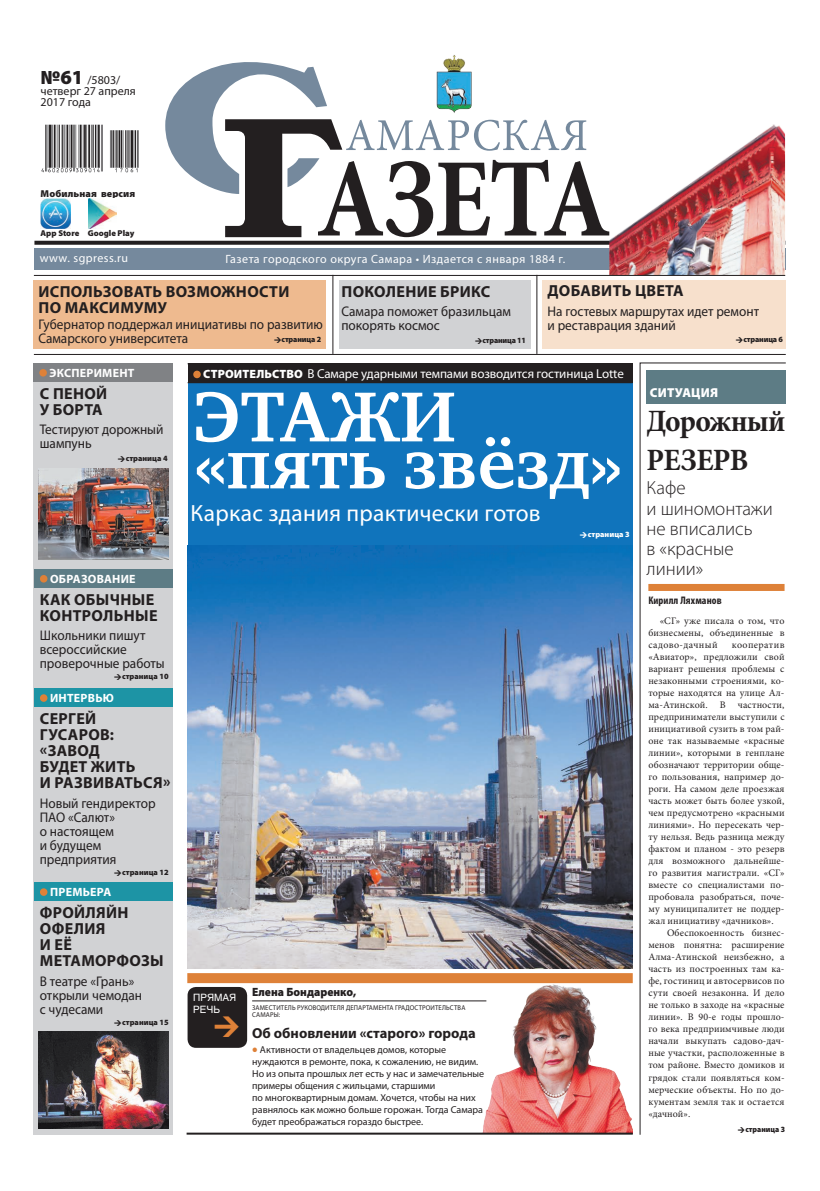
<style>
.page{position:relative;width:820px;height:1191px;background:#fff}
.page>*{position:absolute;margin:0;border:0;box-sizing:border-box;transform-origin:0 0}
.ЗАГОЛОВОК{font:700 72.5px "Charter C";color:#fff}
.анонс_1_заголовок{font:700 31px/39px "Minion Pro";letter-spacing:-.025em;color:#231f20;scale:.95 1}
.ПОДЗАГОЛОВОК{font:23.5px "Myriad Pro";letter-spacing:.01em;color:#fff}
.ПОДЗАГОЛОВОК-2{font:300 19px/20px "Myriad Pro";color:#231f20}
.АНОНС_заголовок{font:700 16px/16px "Myriad Pro";letter-spacing:.02em;color:#231f20}
.t1{font:700 14.5px "Myriad Pro";color:#231f20}
.АНОНС_подзаголовок{font:14px/14px "Myriad Pro";color:#231f20;scale:.95 1}
.РУБРИКА{font:13px "Myriad Pro";letter-spacing:-.01em;color:#fff}
.t2{font:900 13px "Myriad Pro";letter-spacing:.02em;color:#fff}
.t3{font:12px "Myriad Pro";letter-spacing:.04em;color:#fff}
.рубрика_на_плашке{font:700 12px "Myriad Pro";letter-spacing:.02em;color:#fff}
.t4{font:12px/11px "Myriad Pro";color:#231f20}
.t5{font:900 12px "Myriad Pro";color:#231f20;scale:.95 1}
.АВТОР_цвет{font:700 condensed 11px "Myriad Pro";letter-spacing:.01em;color:#231f20}
.ОСНОВНОЙ{font:10px/12px "Minion Pro";letter-spacing:.01em;color:#231f20;text-align:justify}
.t6{font:10px/12px "Myriad Pro";color:#231f20}
.t7{font:900 10px "Myriad Pro";letter-spacing:.01em;color:#231f20}
.t8{font:10px/12px "Helios";color:#fff}
.t9{font:900 8.5px "Myriad Pro";color:#231f20}
.АНОНС_подзаголовок-2{font:900 8px "Myriad Pro";color:#231f20}
.АНОНС_подзаголовок-3{font:900 8px "Myriad Pro";letter-spacing:-.02em;color:#231f20}
.АНОНС_подзаголовок-4{font:900 8px "Myriad Pro";letter-spacing:-.02em;color:#231f20;scale:.96 1}
.OSNOVNOY{font:900 8px "Myriad Pro";color:#fff}
.АНОНС_подзаголовок-5{font:900 8px "Myriad Pro";color:#231f20;scale:.95 1}
.мнение_должность{font:7px/7px "Myriad Pro";letter-spacing:.02em;color:#231f20;scale:.95 1}
.s1{font-weight:900;font-size:20px}
.s2{font-weight:900;font-size:12px}
.s3{font-weight:900;font-size:16px;color:#de8138}
</style>
<div class="page">
<div style="left:187px;top:378px;width:445px;height:168px;background:#1074bc"></div>
<svg style="left:165px;top:55px;width:444px;height:182px"></svg>
<img style="left:187px;top:546px;width:445px;height:422px">
<div style="left:34px;top:368px;width:139px;height:766px;background:#d1d2d4"></div>
<img style="left:38px;top:1031px;width:131px;height:97px">
<img style="left:38px;top:468px;width:131px;height:91px">
<div style="left:34px;top:688px;width:139px;height:18px;background:#1d94a5"></div>
<div style="left:40px;top:694px;width:7px;height:8px;background:#de8138;border-radius:50%"></div>
<div style="left:34px;top:882px;width:139px;height:18px;background:#1d94a5"></div>
<div style="left:40px;top:888px;width:7px;height:8px;background:#de8138;border-radius:50%"></div>
<div style="left:34px;top:568px;width:139px;height:19px;background:#5d7c85"></div>
<div style="left:40px;top:575px;width:7px;height:7px;background:#de8138;border-radius:50%"></div>
<div style="left:187px;top:363px;width:445px;height:20px;background:#231f20"></div>
<div style="left:193px;top:371px;width:8px;height:7px;background:#de8138;border-radius:50%"></div>
<div style="left:34px;top:248px;width:750px;height:22px;background:#75899d"></div>
<svg style="left:34px;top:241px;width:751px;height:4px;background:#312d2e"></svg>
<hr style="left:34px;top:354px;width:751px;height:1px;background:#231f20">
<hr style="left:536px;top:275px;width:1px;height:79px;background:#231f20">
<hr style="left:332px;top:275px;width:1px;height:79px;background:#231f20">
<div style="left:34px;top:281px;width:292px;height:68px;background:#eeba8f"></div>
<div style="left:542px;top:281px;width:243px;height:68px;background:#f7e0cc"></div>
<div style="left:187px;top:987px;width:60px;height:60px;background:#231f20;border-radius:9px"></div>
<img style="left:482px;top:983px;width:150px;height:149px">
<hr style="left:186px;top:1132px;width:446px;height:2px;background:#231f20">
<hr style="left:252px;top:1000px;width:234px;height:1px;background:#231f20">
<div style="left:34px;top:363px;width:139px;height:18px;background:#808285"></div>
<div style="left:39px;top:369px;width:8px;height:7px;background:#de8138;border-radius:50%"></div>
<img style="left:41px;top:125px;width:98px;height:48px">
<img style="left:41px;top:199px;width:30px;height:30px">
<img style="left:88px;top:199px;width:28px;height:30px">
<div style="left:339px;top:281px;width:192px;height:68px;background:#d1d2d4"></div>
<img style="left:609px;top:124px;width:175px;height:151px">
<svg style="left:639px;top:362px;width:147px;height:773px"></svg>
<div style="left:646px;top:370px;width:139px;height:33px;background:#5d7c85"></div>
<div style="left:648px;top:584px;width:136px;height:7px;background:#de8138"></div>
<hr style="left:34px;top:275px;width:750px;height:1px;background:#231f20">
<div style="left:187px;top:973px;width:445px;height:10px;background:#de8138"></div>
<svg style="left:738px;top:1126px;width:6px;height:6px"></svg>
<p class="t4" style="left:41px;top:74px;width:97px"><span class="s1">№61</span> /5803/ четверг 27 апреля</p>
<p class="t4" style="left:41px;top:96px;width:52px">2017 года</p>
<p class="t7" style="left:41px;top:188px;width:96px">Мобильная версия</p>
<p class="t9" style="left:41px;top:228px;width:95px">App Store Google Play</p>
<p class="t3" style="left:40px;top:251px;width:90px">www. sgpress.ru</p>
<p class="t3" style="left:225px;top:252px;width:341px">Газета городского округа Самара • Издается с января 1884 г.</p>
<p class="АНОНС_заголовок" style="left:38px;top:283px;width:252px">ИСПОЛЬЗОВАТЬ ВОЗМОЖНОСТИ<br>ПО МАКСИМУМУ</p>
<p class="АНОНС_подзаголовок" style="left:38px;top:317px;width:301px">Губернатор поддержал инициативы по развитию<br>Самарского университета</p>
<p class="АНОНС_заголовок" style="left:547px;top:282px;width:137px">ДОБАВИТЬ ЦВЕТА</p>
<p class="АНОНС_подзаголовок" style="left:547px;top:304px;width:224px">На гостевых маршрутах идет ремонт и реставрация зданий</p>
<p class="АНОНС_подзаголовок-3" style="left:743px;top:335px;width:41px">страница 6</p>
<p class="АНОНС_заголовок" style="left:341px;top:283px;width:150px">ПОКОЛЕНИЕ БРИКС</p>
<p class="АНОНС_подзаголовок" style="left:341px;top:304px;width:180px">Самара поможет бразильцам покорять космос</p>
<p class="АНОНС_подзаголовок-4" style="left:482px;top:336px;width:47px">страница 11</p>
<p class="АНОНС_подзаголовок-3" style="left:281px;top:335px;width:41px">страница 2</p>
<p class="рубрика_на_плашке" style="left:49px;top:365px;width:86px">ЭКСПЕРИМЕНТ</p>
<p class="АНОНС_заголовок" style="left:40px;top:385px;width:69px">C ПЕНОЙ<br>У БОРТА</p>
<p class="АНОНС_подзаголовок" style="left:40px;top:422px;width:132px">Тестируют дорожный шампунь</p>
<p class="АНОНС_подзаголовок-2" style="left:126px;top:454px;width:43px">страница 4</p>
<p class="рубрика_на_плашке" style="left:50px;top:570px;width:87px">ОБРАЗОВАНИЕ</p>
<p class="АНОНС_заголовок" style="left:40px;top:591px;width:119px">КАК ОБЫЧНЫЕ<br>КОНТРОЛЬНЫЕ</p>
<p class="АНОНС_подзаголовок" style="left:40px;top:628px;width:133px">Школьники пишут всероссийские проверочные работы</p>
<p class="АНОНС_подзаголовок-2" style="left:122px;top:672px;width:48px">страница 10</p>
<p class="рубрика_на_плашке" style="left:50px;top:690px;width:65px">ИНТЕРВЬЮ</p>
<p class="АНОНС_заголовок" style="left:40px;top:710px;width:132px">СЕРГЕЙ<br>ГУСАРОВ: «ЗАВОД<br>БУДЕТ ЖИТЬ<br>И РАЗВИВАТЬСЯ»</p>
<p class="АНОНС_подзаголовок" style="left:40px;top:796px;width:123px">Новый гендиректор<br>ПАО «Салют»<br>о настоящем<br>и будущем предприятия</p>
<p class="АНОНС_подзаголовок-2" style="left:122px;top:867px;width:48px">страница 12</p>
<p class="рубрика_на_плашке" style="left:50px;top:884px;width:63px">ПРЕМЬЕРА</p>
<p class="АНОНС_заголовок" style="left:40px;top:904px;width:125px">ФРОЙЛЯЙН<br>ОФЕЛИЯ<br>И ЕЁ<br>МЕТАМОРФОЗЫ</p>
<p class="АНОНС_подзаголовок" style="left:40px;top:974px;width:109px">В театре «Грань» открыли чемодан с чудесами</p>
<p class="АНОНС_подзаголовок-2" style="left:122px;top:1017px;width:48px">страница 15</p>
<p class="РУБРИКА" style="left:203px;top:366px;width:422px"><span class="s2">СТРОИТЕЛЬСТВО</span> В Самаре ударными темпами возводится гостиница Lotte</p>
<p class="ЗАГОЛОВОК" style="left:193px;top:377px;width:264px">ЭТАЖИ</p>
<p class="ЗАГОЛОВОК" style="left:193px;top:424px;width:430px">«пять звёзд»</p>
<p class="ПОДЗАГОЛОВОК" style="left:190px;top:498px;width:351px">Каркас здания практически готов</p>
<p class="OSNOVNOY" style="left:587px;top:530px;width:43px">страница 3</p>
<p class="t8" style="left:193px;top:991px;width:45px">ПРЯМАЯ<br>РЕЧЬ</p>
<p class="t5" style="left:252px;top:985px;width:111px">Елена Бондаренко,</p>
<p class="мнение_должность" style="left:252px;top:1004px;width:226px">ЗАМЕСТИТЕЛЬ РУКОВОДИТЕЛЯ ДЕПАРТАМЕНТА ГРАДОСТРОИТЕЛЬСТВА<br>САМАРЫ:</p>
<p class="t1" style="left:252px;top:1023px;width:225px">Об обновлении «старого» города</p>
<p class="t6" style="left:252px;top:1043px;width:233px"><span class="s3">•</span> Активности от владельцев домов, которые нуждаются в ремонте, пока, к сожалению, не видим.<br>Но из опыта прошлых лет есть у нас и замечательные примеры общения с жильцами, старшими<br>по многоквартирным домам. Хочется, чтобы на них равнялось как можно больше горожан. Тогда Самара будет преображаться гораздо быстрее.</p>
<p class="t2" style="left:649px;top:385px;width:70px">СИТУАЦИЯ</p>
<p class="анонс_1_заголовок" style="left:646px;top:401px;width:148px">Дорожный<br>РЕЗЕРВ</p>
<p class="ПОДЗАГОЛОВОК-2" style="left:646px;top:478px;width:128px">Кафе<br>и шиномонтажи не вписались<br>в «красные линии»</p>
<p class="АВТОР_цвет" style="left:648px;top:594px;width:75px">Кирилл Ляхманов</p>
<p class="ОСНОВНОЙ" style="left:648px;top:615px;width:138px;text-indent:11px">«СГ» уже писала о том, что бизнесмены, объединенные в садово-дачный</p>
<p class="ОСНОВНОЙ" style="left:648px;top:639px;width:138px;text-indent:83px">кооператив «Авиатор», предложили свой вариант решения проблемы с незаконными строениями, ко&shy;торые находятся на улице Ал&shy;ма-Атинской. В частности, предприниматели выступили с инициативой сузить в том рай&shy;оне так называемые «красные линии», которыми в генплане обозначают территории обще&shy;го пользования, например до&shy;роги. На самом деле проезжая часть может быть более узкой, чем предусмотрено «красными линиями». Но пересекать чер&shy;ту нельзя. Ведь разница между фактом и планом - это резерв для возможного дальнейше&shy;го развития магистрали. «СГ» вместе со специалистами по&shy;пробовала разобраться, поче&shy;му муниципалитет не поддер&shy;жал инициативу «дачников».</p>
<p class="ОСНОВНОЙ" style="left:648px;top:927px;width:138px;text-indent:19px">Обеспокоенность бизнес&shy;менов понятна: расширение Алма-Атинской неизбежно, а часть из построенных там ка&shy;фе, гостиниц и автосервисов по сути своей незаконна. И дело не только в заходе на «красные линии». В 90-е годы прошло&shy;го века предприимчивые люди начали выкупать садово-дач&shy;ные участки, расположенные в том районе. Вместо домиков и грядок стали появляться ком&shy;мерческие объекты. Но по до&shy;кументам земля так и остается «дачной».</p>
<p class="АНОНС_подзаголовок-5" style="left:745px;top:1124px;width:43px">страница 3</p>
</div>
